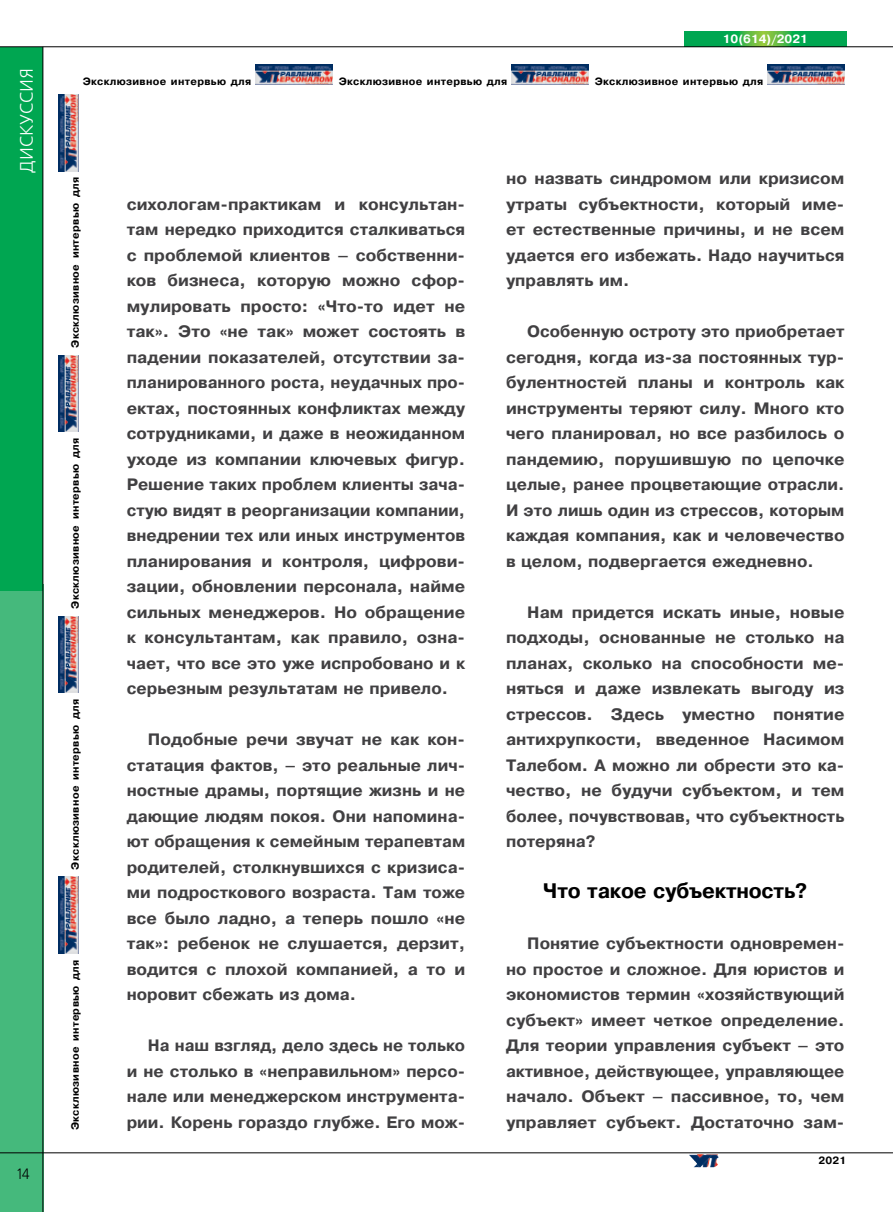
<style>
.page{position:relative;width:893px;height:1212px;background:#fff}
.page>*{position:absolute;margin:0;border:0;box-sizing:border-box;transform-origin:0 0}
.t1{font:700 21px "Pragmatica";letter-spacing:-.01em;color:#000}
.t2{font:18px "Free Set C";color:#fff}
.t3{font:700 16.5px/25.5px "Pragmatica";color:#414042;text-align:justify}
.t4{font:15px "Free Set C";color:#000;scale:.9 1}
.t5{font:700 12px "Pragmatica";color:#fff}
.t6{font:700 10.5px "Pragmatica";letter-spacing:.03em;color:#000}
</style>
<div class="page">
<div style="left:0;top:584px;width:43px;height:628px;background:#45b97c"></div>
<div style="left:0;top:47px;width:43px;height:543px;background:#00a651"></div>
<svg style="left:685px;top:31px;width:161px;height:15px;background:#20ae4c"></svg>
<hr style="left:43px;top:47px;width:1px;height:1165px;background:#000">
<hr style="left:0;top:46px;width:893px;height:1px;background:#000">
<hr style="left:0;top:1152px;width:893px;height:1px;background:#000">
<img style="left:256px;top:65px;width:76px;height:20px">
<img style="left:512px;top:65px;width:76px;height:20px">
<img style="left:768px;top:65px;width:76px;height:20px">
<img style="left:59px;top:877px;width:20px;height:77px">
<img style="left:59px;top:616px;width:20px;height:77px">
<img style="left:59px;top:355px;width:20px;height:77px">
<img style="left:59px;top:94px;width:20px;height:77px">
<img style="left:689px;top:1154px;width:30px;height:13px">
<p class="t2" style="left:17px;top:173px;width:106px;rotate:-90deg">дискуссия</p>
<p class="t4" style="left:17px;top:1165px;width:16px">14</p>
<p class="t5" style="left:723px;top:31px;width:87px">10(614)/2021</p>
<p class="t6" style="left:83px;top:74px;width:170px">Эксклюзивное интервью для</p>
<p class="t6" style="left:339px;top:74px;width:170px">Эксклюзивное интервью для</p>
<p class="t6" style="left:595px;top:74px;width:170px">Эксклюзивное интервью для</p>
<p class="t6" style="left:68px;top:348px;width:172px;rotate:-90deg">Эксклюзивное интервью для</p>
<p class="t6" style="left:68px;top:609px;width:172px;rotate:-90deg">Эксклюзивное интервью для</p>
<p class="t6" style="left:68px;top:869px;width:172px;rotate:-90deg">Эксклюзивное интервью для</p>
<p class="t6" style="left:68px;top:1130px;width:172px;rotate:-90deg">Эксклюзивное интервью для</p>
<p class="t3" style="left:127px;top:191px;width:340px">сихологам-практикам и консультан&shy;там нередко приходится сталкиваться с проблемой клиентов – собственни&shy;ков бизнеса, которую можно сфор&shy;мулировать просто: «Что-то идет не так». Это «не так» может состоять в падении показателей, отсутствии за&shy;планированного роста, неудачных про&shy;ектах, постоянных конфликтах между сотрудниками, и даже в неожиданном уходе из компании ключевых фигур.<br>Решение таких проблем клиенты зача&shy;стую видят в реорганизации компании, внедрении тех или иных инструментов планирования и контроля, цифрови&shy;зации, обновлении персонала, найме сильных менеджеров. Но обращение к консультантам, как правило, озна&shy;чает, что все это уже испробовано и к серьезным результатам не привело.</p>
<p class="t3" style="left:127px;top:727px;width:340px;text-indent:21px">Подобные речи звучат не как кон&shy;статация фактов, – это реальные лич&shy;ностные драмы, портящие жизнь и не дающие людям покоя. Они напомина&shy;ют обращения к семейным терапевтам родителей, столкнувшихся с кризиса&shy;ми подросткового возраста. Там тоже все было ладно, а теперь пошло «не так»: ребенок не слушается, дерзит, водится с плохой компанией, а то и норовит сбежать из дома.</p>
<p class="t3" style="left:127px;top:1033px;width:340px;text-indent:21px">На наш взгляд, дело здесь не только и не столько в «неправильном» персо&shy;нале или менеджерском инструмента&shy;рии. Корень гораздо глубже. Его мож-</p>
<p class="t3" style="left:506px;top:166px;width:340px">но назвать синдромом или кризисом утраты субъектности, который име&shy;ет естественные причины, и не всем удается его избежать. Надо научиться управлять им.</p>
<p class="t3" style="left:506px;top:319px;width:340px;text-indent:21px">Особенную остроту это приобретает сегодня, когда из-за постоянных тур&shy;булентностей планы и контроль как инструменты теряют силу. Много кто чего планировал, но все разбилось о пандемию, порушившую по цепочке целые, ранее процветающие отрасли.<br>И это лишь один из стрессов, которым каждая компания, как и человечество в целом, подвергается ежедневно.</p>
<p class="t3" style="left:506px;top:599px;width:340px;text-indent:21px">Нам придется искать иные, новые подходы, основанные не столько на планах, сколько на способности ме&shy;няться и даже извлекать выгоду из стрессов. Здесь уместно понятие антихрупкости, введенное Насимом Талебом. А можно ли обрести это ка&shy;чество, не будучи субъектом, и тем более, почувствовав, что субъектность потеряна?</p>
<p class="t1" style="left:543px;top:877px;width:266px">Что такое субъектность?</p>
<p class="t3" style="left:506px;top:931px;width:340px;text-indent:21px">Понятие субъектности одновремен&shy;но простое и сложное. Для юристов и экономистов термин «хозяйствующий субъект» имеет четкое определение.<br>Для теории управления субъект – это активное, действующее, управляющее начало. Объект – пассивное, то, чем управляет субъект. Достаточно зам-</p>
<p class="t6" style="left:818px;top:1154px;width:29px">2021</p>
</div>
